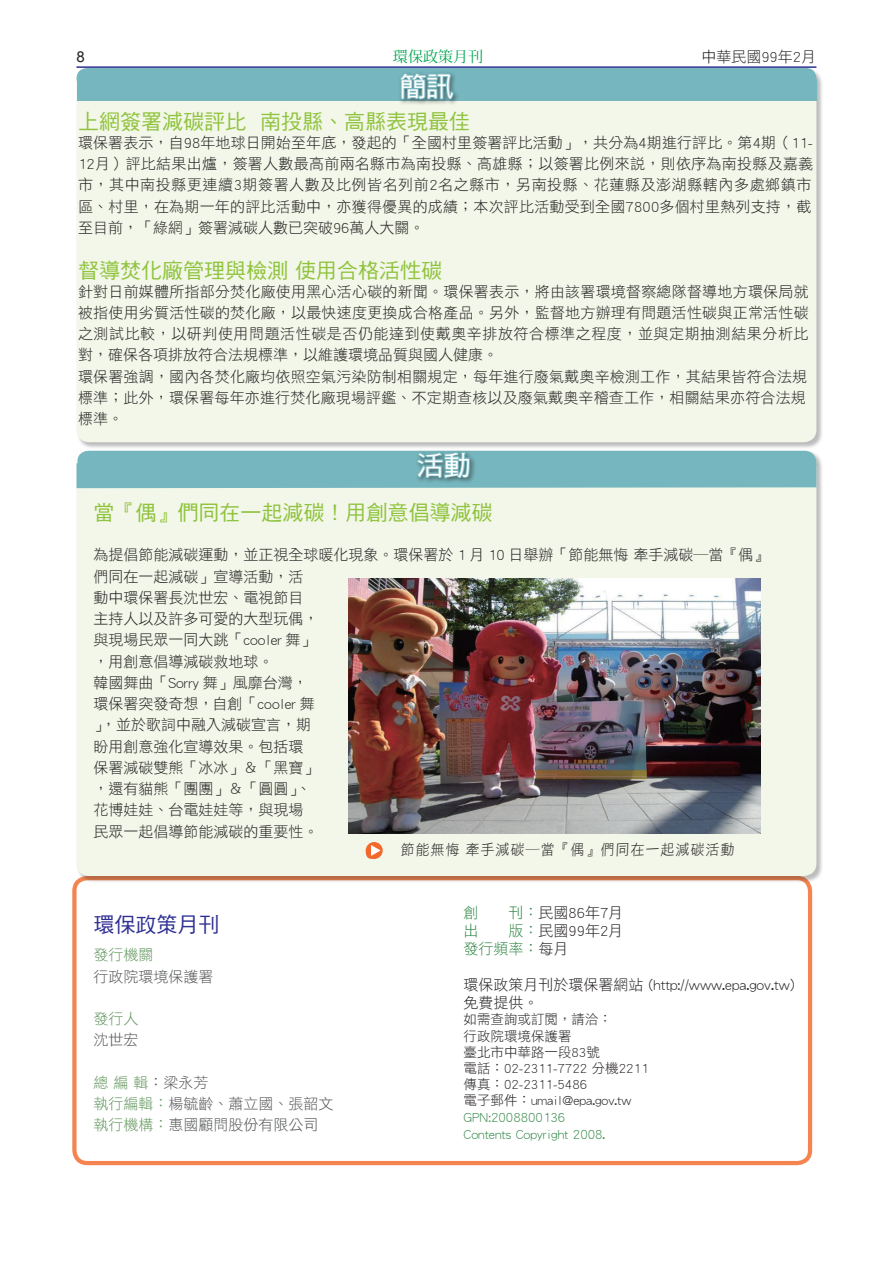
<style>
.page{position:relative;width:893px;height:1263px;background:#fff}
.page>*{position:absolute;margin:0;border:0;box-sizing:border-box;transform-origin:0 0}
.t1{font:27px "DF Hei Std W5";color:#fff}
.t2{font:21px "DF Hei Std W5";color:#90c33e}
.t3{font:21px "DF Hei Std W5";color:#2e3092}
.t4{font:15px/21.3px "DF Hei Std W3";letter-spacing:.01em;color:#231f20}
.t5{font:15px/21.3px "DF Hei Std W3";color:#545557}
.t6{font:15px "DF Hei Std W3";color:#61965c}
.t7{font:15px "Koz Min Pro";color:#00a54f}
.t8{font:15px "Arial";color:#231f20}
.t9{font:14.55px "DF Hei Std W3";color:#231f20;scale:.95 1}
.t10{font:13.5px/16.2px "DF Hei Std W3";color:#231f20}
.t11{font:13.5px/17px "DF Hei Std W3";color:#2f8645}
.s1{color:#61965c}
.s2{color:#2f8645}
</style>
<div class="page">
<hr style="left:76px;top:66px;width:740px;height:2px;background:#2e3092">
<div style="left:72px;top:876px;width:740px;height:289px;border:4px solid #f58550;border-radius:13px"></div>
<div style="left:76px;top:450px;width:747px;height:433px;background:#231f20;opacity:.3"></div>
<div style="left:77px;top:451px;width:739px;height:425px;background:#f2f7e9;border-radius:13px"></div>
<svg style="left:77px;top:450px;width:739px;height:38px;background:#79b7be"></svg>
<div style="left:76px;top:68px;width:747px;height:381px;background:#231f20;opacity:.3"></div>
<div style="left:77px;top:68px;width:739px;height:374px;background:#f2f7e9;border-radius:13px"></div>
<div style="left:77px;top:68px;width:739px;height:21px;background:#76b6be;border-radius:11px"></div>
<div style="left:77px;top:80px;width:739px;height:21px;background:#76b6be"></div>
<div style="left:397px;top:71px;width:63px;height:35px;background:#231f20;opacity:.5"></div>
<svg style="left:399px;top:71px;width:56px;height:30px"></svg>
<div style="left:366px;top:842px;width:17px;height:17px;background:#f2682d;border-radius:50%"></div>
<svg style="left:371px;top:845px;width:10px;height:11px"></svg>
<img style="left:349px;top:578px;width:412px;height:255px">
<p class="t8" style="left:77px;top:47px;width:10px">8</p>
<p class="t7" style="left:393px;top:46px;width:91px">環保政策月刊</p>
<p class="t4" style="left:701px;top:46px;width:116px">中華民國99年2月</p>
<h1 class="t1" style="left:400px;top:71px;width:55px">簡訊</h1>
<h2 class="t2" style="left:78px;top:110px;width:393px">上網簽署減碳評比 南投縣、高縣表現最佳</h2>
<p class="t4" style="left:78px;top:132px;width:737px">環保署表示，自98年地球日開始至年底，發起的「全國村里簽署評比活動」，共分為4期進行評比。第4期（11- 12月）評比結果出爐，簽署人數最高前兩名縣市為南投縣、高雄縣；以簽署比例來說，則依序為南投縣及嘉義市，其中南投縣更連續3期簽署人數及比例皆名列前2名之縣市，另南投縣、花蓮縣及澎湖縣轄內多處鄉鎮市區、村里，在為期一年的評比活動中，亦獲得優異的成績；本次評比活動受到全國7800多個村里熱列支持，截至目前，「綠網」簽署減碳人數已突破96萬人大關。</p>
<h2 class="t2" style="left:78px;top:259px;width:365px">督導焚化廠管理與檢測 使用合格活性碳</h2>
<p class="t4" style="left:78px;top:280px;width:732px">針對日前媒體所指部分焚化廠使用黑心活心碳的新聞。環保署表示，將由該署環境督察總隊督導地方環保局就被指使用劣質活性碳的焚化廠，以最快速度更換成合格產品。另外，監督地方辦理有問題活性碳與正常活性碳之測試比較，以研判使用問題活性碳是否仍能達到使戴奧辛排放符合標準之程度，並與定期抽測結果分析比對，確保各項排放符合法規標準，以維護環境品質與國人健康。<br>環保署強調，國內各焚化廠均依照空氣污染防制相關規定，每年進行廢氣戴奧辛檢測工作，其結果皆符合法規標準；此外，環保署每年亦進行焚化廠現場評鑑、不定期查核以及廢氣戴奧辛稽查工作，相關結果亦符合法規標準。</p>
<h1 class="t1" style="left:417px;top:450px;width:56px">活動</h1>
<h2 class="t2" style="left:94px;top:501px;width:401px">當『偶』們同在一起減碳！用創意倡導減碳</h2>
<p class="t4" style="left:94px;top:544px;width:676px">為提倡節能減碳運動，並正視全球暖化現象。環保署於 1 月 10 日舉辦「節能無悔 牽手減碳─當『偶』</p>
<p class="t4" style="left:94px;top:565px;width:226px">們同在一起減碳」宣導活動，活動中環保署長沈世宏、電視節目主持人以及許多可愛的大型玩偶，與現場民眾一同大跳「cooler 舞」，用創意倡導減碳救地球。<br>韓國舞曲「Sorry 舞」風靡台灣，環保署突發奇想，自創「cooler 舞」，並於歌詞中融入減碳宣言，期盼用創意強化宣導效果。包括環保署減碳雙熊「冰冰」＆「黑寶」，還有貓熊「團團」＆「圓圓」、花博娃娃、台電娃娃等，與現場民眾一起倡導節能減碳的重要性。</p>
<h2 class="t3" style="left:94px;top:913px;width:127px">環保政策月刊</h2>
<p class="t6" style="left:94px;top:947px;width:61px">發行機關</p>
<p class="t5" style="left:94px;top:965px;width:121px">行政院環境保護署</p>
<p class="t6" style="left:94px;top:1010px;width:46px">發行人</p>
<p class="t5" style="left:94px;top:1029px;width:46px">沈世宏</p>
<p class="t5" style="left:94px;top:1071px;width:241px"><span class="s1">總 編 輯</span>：梁永芳<br><span class="s1">執行編輯：</span>楊毓齡、蕭立國、張韶文<span class="s1">執行機構：</span>惠國顧問股份有限公司</p>
<p class="t9" style="left:400px;top:850px;width:352px;rotate:-3deg">節能無悔牽手減碳─當『偶』們同在一起減碳活動</p>
<p class="t4" style="left:463px;top:903px;width:161px;line-height:18px;text-align:justify"><span class="s2">創　　刊：</span>民國86年7月<span class="s2">出　　版：</span>民國99年2月<span class="s2">發行頻率：</span>每月</p>
<p class="t4" style="left:463px;top:975px;width:333px;line-height:18px">環保政策月刊於環保署網站 (http://www.epa.gov.tw)免費提供。</p>
<p class="t10" style="left:463px;top:1011px;width:186px">如需查詢或訂閱，請洽：<br>行政院環境保護署<br>臺北市中華路一段83號<br>電話：02-2311-7722 分機2211傳真：02-2311-5486<br>電子郵件：umail@epa.gov.tw</p>
<p class="t11" style="left:463px;top:1108px;width:143px">GPN:2008800136<br>Contents Copyright 2008.</p>
</div>
